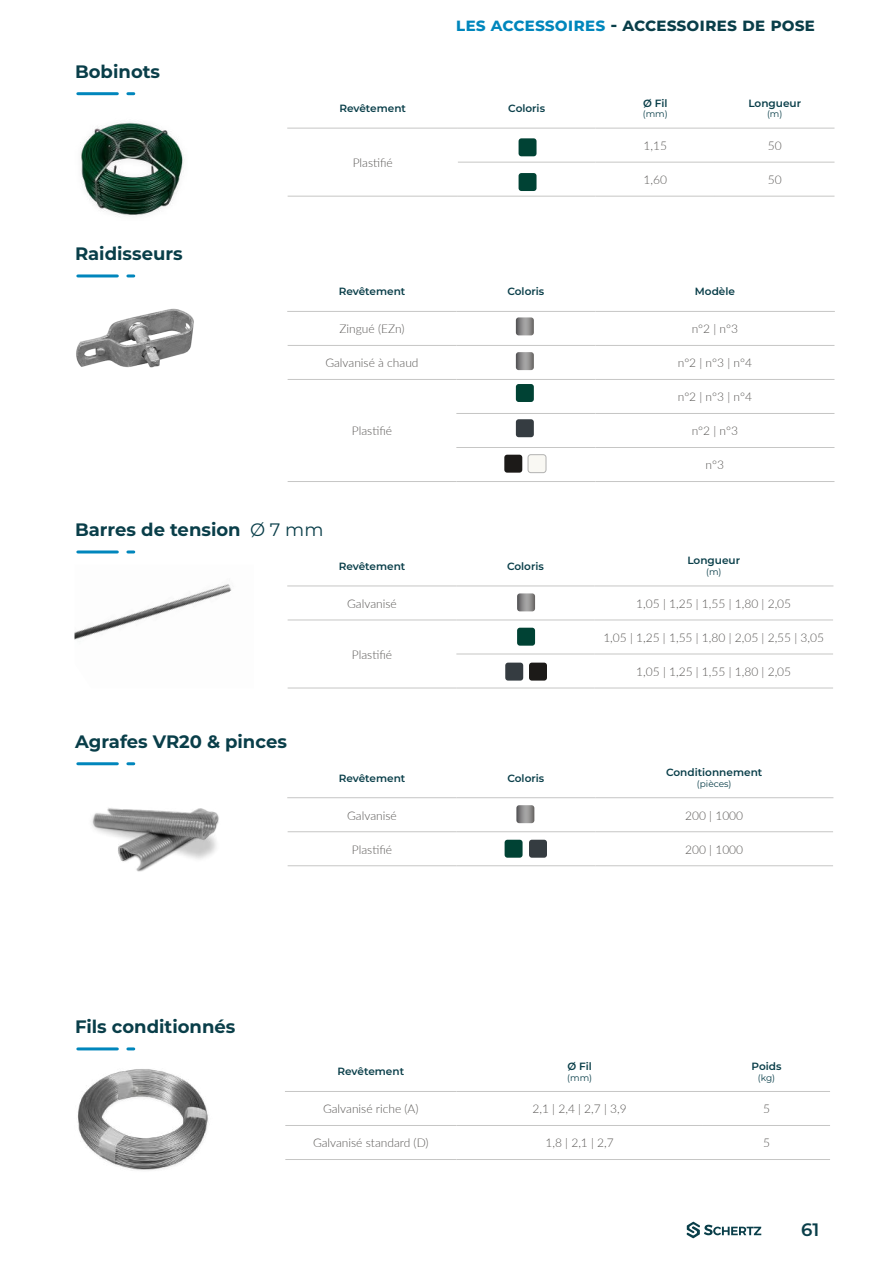
<style>
.page{position:relative;width:893px;height:1263px;background:#fff}
.page>*{position:absolute;margin:0;border:0;box-sizing:border-box;transform-origin:0 0}
.t1{font:700 18px "Montserrat";color:#093e49}
.t2{font:600 18px "Montserrat";color:#093e49}
.t3{font:300 12px "Lato";color:#5a5856}
.t4{font:600 10.5px "Montserrat";color:#093e49}
.t5{font:9px "Montserrat";color:#093e49}
.s1{color:#0086bc}
.s2{font-weight:400}
</style>
<div class="page">
<img style="left:81px;top:122px;width:103px;height:95px">
<img style="left:76px;top:308px;width:118px;height:60px">
<img style="left:91px;top:808px;width:128px;height:64px">
<img style="left:75px;top:584px;width:157px;height:56px">
<img style="left:76px;top:1047px;width:132px;height:124px">
<hr style="left:78px;top:92px;width:39px;height:3px;background:#0086bc">
<svg style="left:128px;top:92px;width:6px;height:3px"></svg>
<hr style="left:78px;top:274px;width:39px;height:3px;background:#0086bc">
<svg style="left:128px;top:274px;width:6px;height:3px"></svg>
<hr style="left:78px;top:762px;width:39px;height:3px;background:#0086bc">
<svg style="left:128px;top:762px;width:6px;height:3px"></svg>
<hr style="left:78px;top:550px;width:39px;height:3px;background:#0086bc">
<svg style="left:128px;top:550px;width:6px;height:3px"></svg>
<hr style="left:78px;top:1047px;width:39px;height:3px;background:#0086bc">
<svg style="left:128px;top:1047px;width:6px;height:3px"></svg>
<hr style="left:285px;top:1091px;width:171px;height:1px;background:#c6c6c5">
<hr style="left:456px;top:1091px;width:247px;height:1px;background:#c6c6c5">
<hr style="left:703px;top:1091px;width:127px;height:1px;background:#c6c6c5">
<hr style="left:285px;top:1125px;width:171px;height:1px;background:#c6c6c5">
<hr style="left:456px;top:1125px;width:247px;height:1px;background:#c6c6c5">
<hr style="left:703px;top:1125px;width:127px;height:1px;background:#c6c6c5">
<hr style="left:285px;top:1159px;width:171px;height:1px;background:#c6c6c5">
<hr style="left:456px;top:1159px;width:247px;height:1px;background:#c6c6c5">
<hr style="left:703px;top:1159px;width:127px;height:1px;background:#c6c6c5">
<hr style="left:287px;top:128px;width:171px;height:1px;background:#c6c6c5">
<hr style="left:288px;top:196px;width:170px;height:1px;background:#c6c6c5">
<hr style="left:458px;top:128px;width:137px;height:1px;background:#c6c6c5">
<hr style="left:595px;top:128px;width:120px;height:1px;background:#c6c6c5">
<hr style="left:715px;top:128px;width:119px;height:1px;background:#c6c6c5">
<hr style="left:458px;top:162px;width:137px;height:1px;background:#c6c6c5">
<hr style="left:595px;top:162px;width:120px;height:1px;background:#c6c6c5">
<hr style="left:715px;top:162px;width:119px;height:1px;background:#c6c6c5">
<hr style="left:458px;top:196px;width:137px;height:1px;background:#c6c6c5">
<hr style="left:595px;top:196px;width:120px;height:1px;background:#c6c6c5">
<hr style="left:715px;top:196px;width:119px;height:1px;background:#c6c6c5">
<div style="left:519px;top:138px;width:17px;height:18px;background:#004234;border-radius:3px"></div>
<div style="left:519px;top:173px;width:17px;height:18px;background:#004234;border-radius:3px"></div>
<hr style="left:287px;top:311px;width:169px;height:1px;background:#c6c6c5">
<hr style="left:456px;top:311px;width:139px;height:1px;background:#c6c6c5">
<hr style="left:595px;top:311px;width:240px;height:1px;background:#c6c6c5">
<hr style="left:288px;top:345px;width:168px;height:1px;background:#c6c6c5">
<hr style="left:456px;top:345px;width:139px;height:1px;background:#c6c6c5">
<hr style="left:595px;top:345px;width:239px;height:1px;background:#c6c6c5">
<hr style="left:288px;top:379px;width:168px;height:1px;background:#c6c6c5">
<hr style="left:288px;top:481px;width:168px;height:1px;background:#c6c6c5">
<hr style="left:456px;top:379px;width:139px;height:1px;background:#c6c6c5">
<hr style="left:595px;top:379px;width:239px;height:1px;background:#c6c6c5">
<hr style="left:456px;top:413px;width:139px;height:1px;background:#c6c6c5">
<hr style="left:595px;top:413px;width:239px;height:1px;background:#c6c6c5">
<hr style="left:456px;top:447px;width:139px;height:1px;background:#c6c6c5">
<hr style="left:595px;top:447px;width:239px;height:1px;background:#c6c6c5">
<hr style="left:456px;top:481px;width:139px;height:1px;background:#c6c6c5">
<hr style="left:595px;top:481px;width:239px;height:1px;background:#c6c6c5">
<div style="left:516px;top:384px;width:18px;height:18px;background:#004234;border-radius:3px"></div>
<div style="left:516px;top:419px;width:18px;height:18px;background:#353c41;border-radius:3px"></div>
<svg style="left:516px;top:317px;width:18px;height:18px"></svg>
<svg style="left:516px;top:352px;width:18px;height:18px"></svg>
<div style="left:528px;top:455px;width:18px;height:18px;background:#f9f8f3;border-radius:3px"></div>
<div style="left:528px;top:454px;width:18px;height:19px;border:1px solid #b2b2b1;border-radius:3px"></div>
<div style="left:504px;top:455px;width:18px;height:18px;background:#1c1a18;border-radius:3px"></div>
<hr style="left:287px;top:797px;width:169px;height:1px;background:#c6c6c5">
<hr style="left:456px;top:797px;width:139px;height:1px;background:#c6c6c5">
<hr style="left:595px;top:797px;width:238px;height:1px;background:#c6c6c5">
<hr style="left:288px;top:831px;width:168px;height:1px;background:#c6c6c5">
<hr style="left:456px;top:831px;width:139px;height:1px;background:#c6c6c5">
<hr style="left:595px;top:831px;width:238px;height:1px;background:#c6c6c5">
<hr style="left:288px;top:865px;width:168px;height:1px;background:#c6c6c5">
<hr style="left:456px;top:865px;width:139px;height:1px;background:#c6c6c5">
<hr style="left:595px;top:865px;width:238px;height:1px;background:#c6c6c5">
<div style="left:505px;top:840px;width:18px;height:18px;background:#004234;border-radius:3px"></div>
<div style="left:529px;top:840px;width:18px;height:18px;background:#353c41;border-radius:3px"></div>
<svg style="left:516px;top:805px;width:18px;height:18px"></svg>
<hr style="left:287px;top:586px;width:169px;height:1px;background:#c6c6c5">
<hr style="left:456px;top:586px;width:138px;height:1px;background:#c6c6c5">
<hr style="left:594px;top:586px;width:239px;height:1px;background:#c6c6c5">
<hr style="left:288px;top:620px;width:168px;height:1px;background:#c6c6c5">
<hr style="left:288px;top:688px;width:168px;height:1px;background:#c6c6c5">
<hr style="left:456px;top:620px;width:138px;height:1px;background:#c6c6c5">
<hr style="left:594px;top:620px;width:239px;height:1px;background:#c6c6c5">
<hr style="left:456px;top:654px;width:138px;height:1px;background:#c6c6c5">
<hr style="left:594px;top:654px;width:239px;height:1px;background:#c6c6c5">
<hr style="left:456px;top:688px;width:138px;height:1px;background:#c6c6c5">
<hr style="left:594px;top:688px;width:239px;height:1px;background:#c6c6c5">
<div style="left:517px;top:628px;width:18px;height:18px;background:#004234;border-radius:3px"></div>
<svg style="left:517px;top:593px;width:18px;height:18px"></svg>
<div style="left:505px;top:663px;width:18px;height:18px;background:#353c41;border-radius:3px"></div>
<div style="left:529px;top:663px;width:18px;height:18px;background:#1c1a18;border-radius:3px"></div>
<svg style="left:687px;top:1222px;width:74px;height:16px"></svg>
<h1 class="t1" style="left:75px;top:59px;width:87px">Bobinots</h1>
<h1 class="t1" style="left:75px;top:241px;width:109px">Raidisseurs</h1>
<h1 class="t1" style="left:456px;top:12px;width:361px"><span class="s1">les accessoires</span> - accessoires de pose</h1>
<p class="t4" style="left:339px;top:101px;width:68px">Revêtement</p>
<p class="t4" style="left:508px;top:101px;width:38px">Coloris</p>
<p class="t3" style="left:353px;top:154px;width:42px">Plastifié</p>
<p class="t4" style="left:643px;top:95px;width:26px">Ø Fil</p>
<p class="t5" style="left:643px;top:108px;width:27px">(mm)</p>
<p class="t4" style="left:748px;top:95px;width:54px">Longueur</p>
<p class="t5" style="left:767px;top:108px;width:17px">(m)</p>
<p class="t3" style="left:643px;top:137px;width:25px">1,15</p>
<p class="t3" style="left:768px;top:137px;width:15px">50</p>
<p class="t3" style="left:643px;top:171px;width:25px">1,60</p>
<p class="t3" style="left:768px;top:171px;width:15px">50</p>
<p class="t4" style="left:339px;top:284px;width:68px">Revêtement</p>
<p class="t4" style="left:507px;top:284px;width:38px">Coloris</p>
<p class="t4" style="left:695px;top:284px;width:42px">Modèle</p>
<p class="t3" style="left:339px;top:321px;width:67px">Zingué (EZn)</p>
<p class="t3" style="left:692px;top:321px;width:48px">n°2 | n°3</p>
<p class="t3" style="left:325px;top:355px;width:95px">Galvanisé à chaud</p>
<p class="t3" style="left:678px;top:355px;width:76px">n°2 | n°3 | n°4</p>
<p class="t3" style="left:352px;top:423px;width:42px">Plastifié</p>
<p class="t3" style="left:678px;top:389px;width:76px">n°2 | n°3 | n°4</p>
<p class="t3" style="left:692px;top:423px;width:48px">n°2 | n°3</p>
<p class="t3" style="left:706px;top:457px;width:20px">n°3</p>
<h1 class="t1" style="left:75px;top:517px;width:250px">Barres de tension <span class="s2">Ø 7 mm</span></h1>
<p class="t4" style="left:339px;top:559px;width:68px">Revêtement</p>
<p class="t4" style="left:507px;top:559px;width:38px">Coloris</p>
<p class="t4" style="left:687px;top:553px;width:54px">Longueur</p>
<p class="t5" style="left:706px;top:566px;width:17px">(m)</p>
<p class="t3" style="left:347px;top:595px;width:51px">Galvanisé</p>
<p class="t3" style="left:636px;top:595px;width:156px">1,05 | 1,25 | 1,55 | 1,80 | 2,05</p>
<p class="t3" style="left:352px;top:646px;width:42px">Plastifié</p>
<p class="t3" style="left:603px;top:629px;width:222px">1,05 | 1,25 | 1,55 | 1,80 | 2,05 | 2,55 | 3,05</p>
<p class="t3" style="left:636px;top:663px;width:156px">1,05 | 1,25 | 1,55 | 1,80 | 2,05</p>
<h1 class="t1" style="left:75px;top:729px;width:213px">Agrafes VR20 &amp; pinces</h1>
<p class="t4" style="left:339px;top:770px;width:68px">Revêtement</p>
<p class="t4" style="left:507px;top:770px;width:38px">Coloris</p>
<p class="t4" style="left:666px;top:765px;width:98px">Conditionnement</p>
<p class="t5" style="left:697px;top:777px;width:36px">(pièces)</p>
<p class="t3" style="left:347px;top:807px;width:51px">Galvanisé</p>
<p class="t3" style="left:685px;top:807px;width:60px">200 | 1000</p>
<p class="t3" style="left:352px;top:841px;width:42px">Plastifié</p>
<p class="t3" style="left:685px;top:841px;width:60px">200 | 1000</p>
<h1 class="t1" style="left:75px;top:1014px;width:162px">Fils conditionnés</h1>
<p class="t4" style="left:338px;top:1064px;width:68px">Revêtement</p>
<p class="t4" style="left:567px;top:1059px;width:26px">Ø Fil</p>
<p class="t5" style="left:567px;top:1071px;width:27px">(mm)</p>
<p class="t4" style="left:751px;top:1059px;width:31px">Poids</p>
<p class="t5" style="left:758px;top:1071px;width:19px">(kg)</p>
<p class="t3" style="left:323px;top:1101px;width:97px">Galvanisé riche (A)</p>
<p class="t3" style="left:532px;top:1101px;width:96px">2,1 | 2,4 | 2,7 | 3,9</p>
<p class="t3" style="left:763px;top:1101px;width:8px">5</p>
<p class="t3" style="left:313px;top:1135px;width:117px">Galvanisé standard (D)</p>
<p class="t3" style="left:545px;top:1135px;width:70px">1,8 | 2,1 | 2,7</p>
<p class="t3" style="left:763px;top:1135px;width:8px">5</p>
<h1 class="t2" style="left:801px;top:1217px;width:20px">61</h1>
</div>
